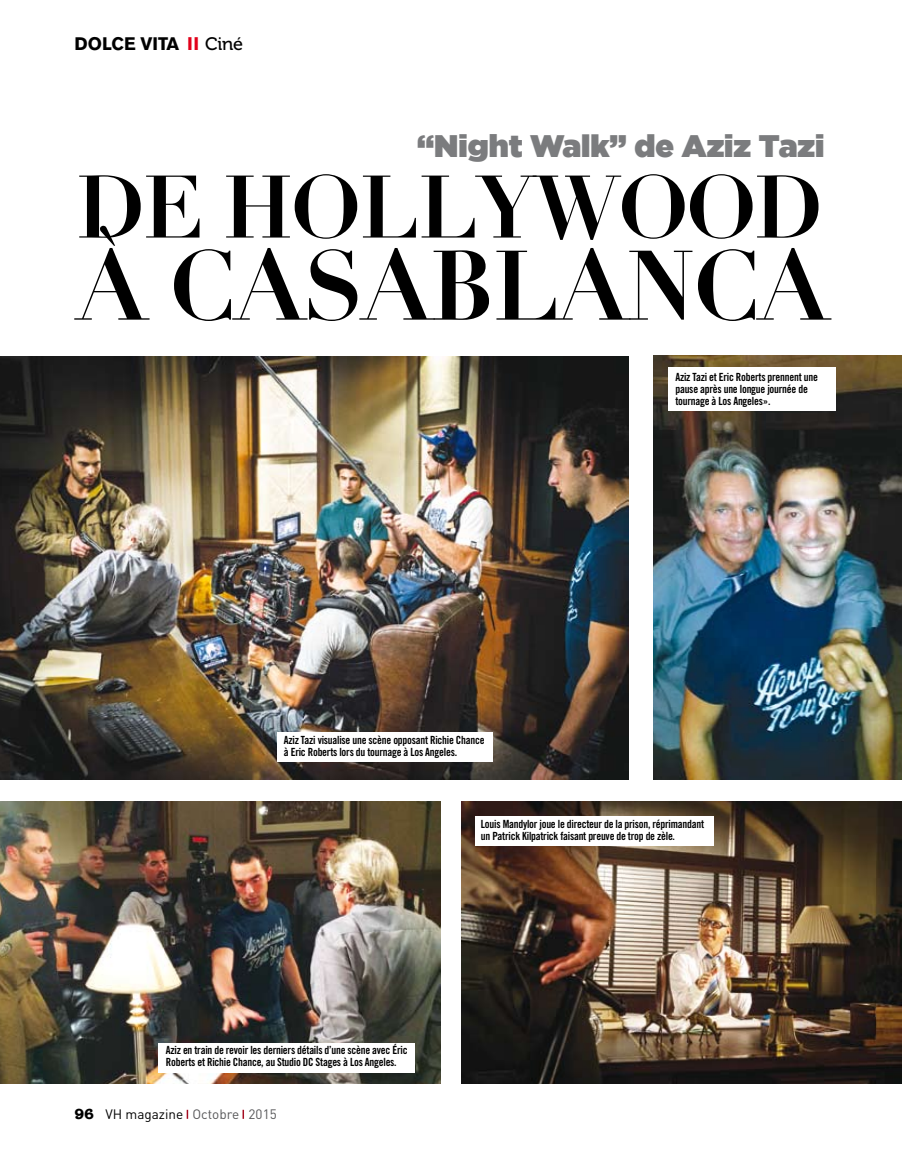
<style>
.page{position:relative;width:902px;height:1149px;background:#fff}
.page>*{position:absolute;margin:0;border:0;box-sizing:border-box;transform-origin:0 0}
.t1{font:700 96.75px "Didot";letter-spacing:-.02em;color:#000;scale:.96 1}
.t2{font:700 87px "Didot";letter-spacing:-.02em;color:#000;scale:.96 1}
.t3{font:900 31.05px "Gotham";color:#7b7c7e}
.t4{font:700 18px "Akzidenz Grotesk BE";color:#000}
.t5{font:13.5px "DIN";color:#58585a}
.t6{font:11.25px/12px "Trade Gothic Bold Cond Twenty";letter-spacing:-.02em;color:#000}
.s1{font-family:"DIN";font-weight:900;color:#e2001a}
.s2{font-family:"Museo 500";font-weight:400}
.s3{font-family:"American Typewriter";font-weight:700;font-size:15px;color:#000}
.s4{color:#000}
</style>
<div class="page">
<img style="left:0;top:801px;width:440px;height:282px">
<img style="left:461px;top:801px;width:440px;height:282px">
<img style="left:0;top:356px;width:628px;height:423px">
<img style="left:653px;top:355px;width:248px;height:424px">
<div style="left:277px;top:731px;width:216px;height:30px;background:#fff"></div>
<div style="left:668px;top:367px;width:167px;height:44px;background:#fff"></div>
<div style="left:474px;top:815px;width:239px;height:30px;background:#fff"></div>
<div style="left:158px;top:1042px;width:257px;height:29px;background:#fff"></div>
<svg style="left:242px;top:1109px;width:2px;height:9px"></svg>
<h3 class="t4" style="left:74px;top:33px;width:170px">dOLCE VITA <span class="s1">I I</span> <span class="s2">Ciné</span></h3>
<h3 class="t3" style="left:417px;top:124px;width:409px">“Night Walk” de Aziz Tazi</h3>
<h2 class="t2" style="left:77px;top:152px;width:778px">DE HOLLYWOOD</h2>
<h1 class="t1" style="left:77px;top:224px;width:785px">À CASABLANCA</h1>
<p class="t6" style="left:284px;top:734px;width:202px">Aziz Tazi visualise une scène opposant Richie Chance à Eric Roberts lors du tournage à Los Angeles.</p>
<p class="t6" style="left:675px;top:370px;width:144px">Aziz Tazi et Eric Roberts prennent une pause après une longue journée de tournage à Los Angeles».</p>
<p class="t6" style="left:481px;top:818px;width:224px">Louis Mandylor joue le directeur de la prison, réprimandant un Patrick Kilpatrick faisant preuve de trop de zèle.</p>
<p class="t6" style="left:166px;top:1043px;width:243px">Aziz en train de revoir les derniers détails d’une scène avec Éric<br>Roberts et Richie Chance, au Studio DC Stages à Los Angeles.</p>
<p class="t5" style="left:74px;top:1105px;width:204px"><span class="s3">96</span> <span class="s4">VH magazine</span> Octobre 2015</p>
</div>
